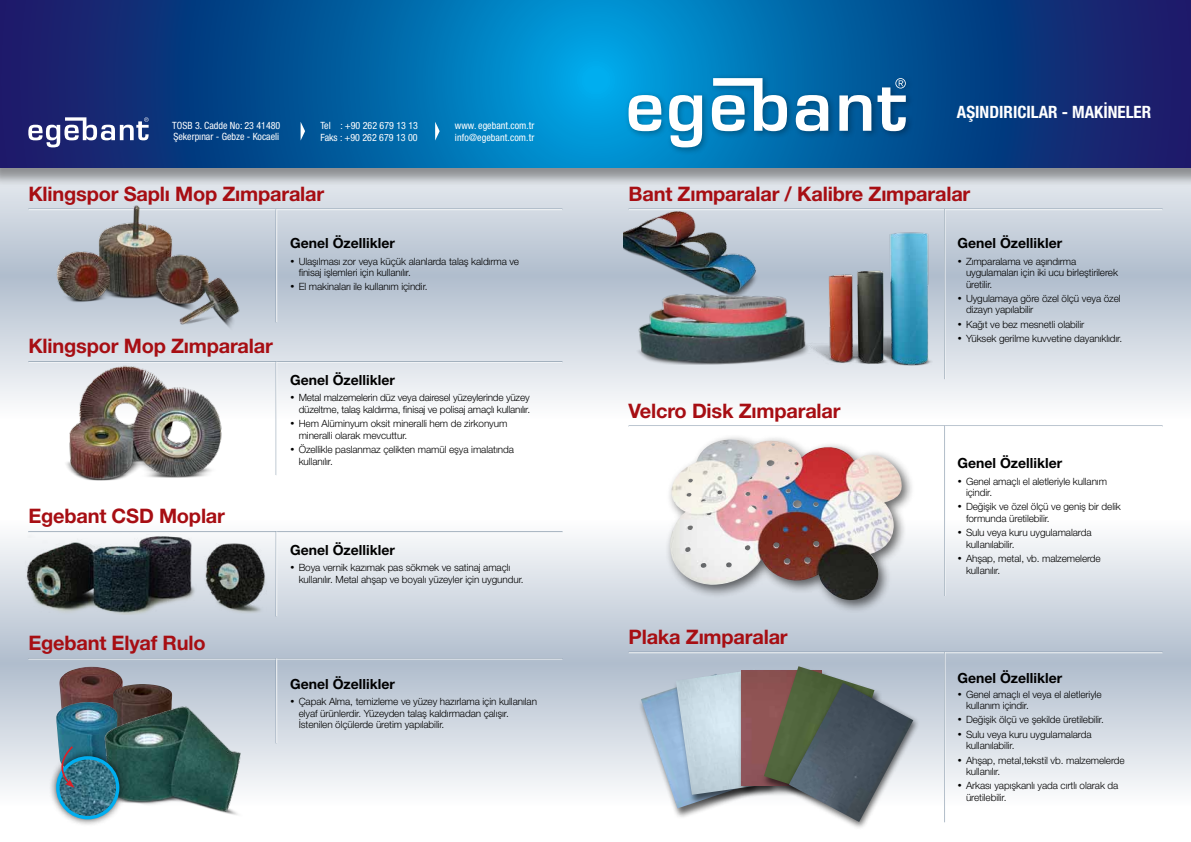
<style>
.page{position:relative;width:1191px;height:842px;background:#fff}
.page>*{position:absolute;margin:0;border:0;box-sizing:border-box;transform-origin:0 0}
.t1{font:700 20px "Helvetica Neue LT Std";letter-spacing:-.01em;color:#a70e13}
.t2{font:700 condensed 17px "Helvetica Neue LT Std";color:#fff}
.t3{font:700 14px "Helvetica Neue LT Std";color:#000}
.t4{font:300 10px/11.5px "Helvetica Neue LT Std";letter-spacing:-.01em;color:#000}
.t5{font:condensed 10px/11.5px "Helvetica Neue LT Std";color:#fff}
</style>
<div class="page">
<svg style="left:0;top:187px;width:1191px;height:88px;background:#cad2dd"></svg>
<div style="left:0;top:520px;width:1191px;height:143px;background:linear-gradient(to bottom,#fefefe,#b0bdcd)"></div>
<div style="left:0;top:275px;width:1191px;height:143px;background:linear-gradient(to bottom,#afbccc,#fdfdfd)"></div>
<div style="left:0;top:662px;width:1191px;height:144px;background:linear-gradient(to bottom,#afbccc,#fdfdfd)"></div>
<div style="left:0;top:0;width:1191px;height:187px;background:#000;opacity:.4"></div>
<svg style="left:0;top:0;width:1191px;height:168px;background:#075297"></svg>
<div style="left:624px;top:74px;width:289px;height:82px;background:#000;opacity:.3"></div>
<svg style="left:628px;top:95px;width:33px;height:36px"></svg>
<svg style="left:795px;top:95px;width:33px;height:36px"></svg>
<svg style="left:712px;top:78px;width:75px;height:53px"></svg>
<svg style="left:669px;top:95px;width:33px;height:52px"></svg>
<svg style="left:839px;top:95px;width:32px;height:36px"></svg>
<svg style="left:877px;top:78px;width:29px;height:53px"></svg>
<hr style="left:628px;top:209px;width:534px;height:1px;background:#fff">
<hr style="left:28px;top:209px;width:534px;height:1px;background:#fff">
<hr style="left:28px;top:362px;width:534px;height:1px;background:#fff">
<hr style="left:28px;top:531px;width:534px;height:1px;background:#5c758c">
<hr style="left:28px;top:532px;width:534px;height:1px;background:#fff">
<hr style="left:28px;top:658px;width:534px;height:1px;background:#5c758c">
<hr style="left:28px;top:659px;width:534px;height:1px;background:#fff">
<hr style="left:628px;top:652px;width:534px;height:1px;background:#fff">
<hr style="left:944px;top:209px;width:1px;height:170px;background:#fff">
<hr style="left:276px;top:209px;width:1px;height:113px;background:#fff">
<hr style="left:944px;top:426px;width:1px;height:170px;background:#fff">
<hr style="left:276px;top:362px;width:1px;height:113px;background:#fff">
<hr style="left:276px;top:531px;width:1px;height:85px;background:#fff">
<hr style="left:276px;top:658px;width:1px;height:85px;background:#fff">
<hr style="left:944px;top:652px;width:1px;height:170px;background:#fff">
<img style="left:624px;top:210px;width:146px;height:89px">
<img style="left:800px;top:226px;width:138px;height:142px">
<img style="left:632px;top:292px;width:181px;height:73px">
<div style="left:665px;top:434px;width:250px;height:179px;background:#000;opacity:.6"></div>
<img style="left:670px;top:438px;width:232px;height:162px">
<div style="left:637px;top:673px;width:124px;height:146px;background:#000;opacity:.6"></div>
<img style="left:641px;top:674px;width:112px;height:134px">
<div style="left:672px;top:669px;width:107px;height:136px;background:#000;opacity:.6"></div>
<img style="left:676px;top:670px;width:62px;height:125px">
<div style="left:738px;top:669px;width:91px;height:128px;background:#000;opacity:.6"></div>
<img style="left:741px;top:670px;width:19px;height:116px">
<div style="left:760px;top:666px;width:122px;height:145px;background:#000;opacity:.6"></div>
<img style="left:764px;top:666px;width:110px;height:134px">
<div style="left:784px;top:680px;width:135px;height:150px;background:#000;opacity:.6"></div>
<img style="left:789px;top:683px;width:124px;height:139px">
<img style="left:54px;top:200px;width:193px;height:137px">
<img style="left:59px;top:360px;width:166px;height:121px">
<img style="left:19px;top:533px;width:252px;height:82px">
<img style="left:59px;top:667px;width:64px;height:35px">
<img style="left:113px;top:684px;width:59px;height:20px">
<img style="left:56px;top:702px;width:62px;height:42px">
<img style="left:94px;top:704px;width:156px;height:111px">
<div style="left:48px;top:748px;width:79px;height:79px;background:#000;opacity:.75"></div>
<svg style="left:51px;top:744px;width:67px;height:74px;background:#4c8598"></svg>
<svg style="left:28px;top:117px;width:121px;height:30px"></svg>
<svg style="left:300px;top:122px;width:5px;height:19px"></svg>
<svg style="left:435px;top:122px;width:4px;height:19px"></svg>
<p class="t5" style="left:172px;top:119px;width:110px">TOSB 3. Cadde No: 23 41480<br>Şekerpınar - Gebze - Kocaeli</p>
<p class="t5" style="left:320px;top:120px;width:99px">Tel : +90 262 679 13 13<br>Faks : +90 262 679 13 00</p>
<p class="t5" style="left:455px;top:120px;width:81px">www. egebant.com.tr info@egebant.com.tr</p>
<h2 class="t2" style="left:957px;top:101px;width:196px">AŞINDIRICILAR - MAKİNELER</h2>
<h1 class="t1" style="left:28px;top:181px;width:297px">Klingspor Saplı Mop Zımparalar</h1>
<h1 class="t1" style="left:628px;top:181px;width:343px">Bant Zımparalar / Kalibre Zımparalar</h1>
<h3 class="t3" style="left:957px;top:235px;width:106px">Genel Özellikler</h3>
<p class="t4" style="left:966px;top:255px;width:153px;text-indent:-8px">• Zımparalama ve aşındırma uygulamaları için iki ucu birleştirilerek üretilir.</p>
<p class="t4" style="left:966px;top:292px;width:156px;text-indent:-8px">• Uygulamaya göre özel ölçü veya özel dizayn yapılabilir</p>
<p class="t4" style="left:957px;top:318px;width:128px">• Kağıt ve bez mesnetli olabilir</p>
<p class="t4" style="left:957px;top:333px;width:166px">• Yüksek gerilme kuvvetine dayanıklıdır.</p>
<h3 class="t3" style="left:290px;top:235px;width:106px">Genel Özellikler</h3>
<p class="t4" style="left:299px;top:255px;width:222px;text-indent:-8px">• Ulaşılması zor veya küçük alanlarda talaş kaldırma ve finisaj işlemleri için kullanılır.</p>
<p class="t4" style="left:290px;top:281px;width:139px">• El makinaları ile kullanım içindir.</p>
<h1 class="t1" style="left:28px;top:334px;width:246px">Klingspor Mop Zımparalar</h1>
<h1 class="t1" style="left:28px;top:504px;width:198px">Egebant CSD Moplar</h1>
<h3 class="t3" style="left:290px;top:371px;width:106px">Genel Özellikler</h3>
<p class="t4" style="left:290px;top:392px;width:241px;text-align:right">• Metal malzemelerin düz veya dairesel yüzeylerinde yüzey düzeltme, talaş kaldırma, finisaj ve polisaj amaçlı kullanılır.</p>
<p class="t4" style="left:299px;top:418px;width:210px;text-indent:-8px">• Hem Alüminyum oksit mineralli hem de zirkonyum mineralli olarak mevcuttur.</p>
<p class="t4" style="left:299px;top:443px;width:217px;text-indent:-8px">• Özellikle paslanmaz çelikten mamül eşya imalatında kullanılır.</p>
<h3 class="t3" style="left:290px;top:541px;width:106px">Genel Özellikler</h3>
<p class="t4" style="left:299px;top:562px;width:226px;text-indent:-8px">• Boya vernik kazımak pas sökmek ve satinaj amaçlı kullanılır. Metal ahşap ve boyalı yüzeyler için uygundur.</p>
<h1 class="t1" style="left:628px;top:398px;width:213px">Velcro Disk Zımparalar</h1>
<h1 class="t1" style="left:28px;top:630px;width:179px">Egebant Elyaf Rulo</h1>
<h1 class="t1" style="left:628px;top:625px;width:161px">Plaka Zımparalar</h1>
<h3 class="t3" style="left:290px;top:675px;width:106px">Genel Özellikler</h3>
<p class="t4" style="left:299px;top:696px;width:240px;text-indent:-8px">• Çapak Alma, temizleme ve yüzey hazırlama için kullanılan elyaf ürünlerdir. Yüzeyden talaş kaldırmadan çalışır.<br>İstenilen ölçülerde üretim yapılabilir.</p>
<h3 class="t3" style="left:957px;top:455px;width:106px">Genel Özellikler</h3>
<p class="t4" style="left:966px;top:475px;width:142px;text-indent:-8px">• Genel amaçlı el aletleriyle kullanım içindir.</p>
<p class="t4" style="left:966px;top:501px;width:156px;text-indent:-8px">• Değişik ve özel ölçü ve geniş bir delik formunda üretilebilir.</p>
<p class="t4" style="left:966px;top:527px;width:127px;text-indent:-8px">• Sulu veya kuru uygulamalarda kullanılabilir.</p>
<p class="t4" style="left:966px;top:553px;width:136px;text-indent:-8px">• Ahşap, metal, vb. malzemelerde kullanılır.</p>
<h3 class="t3" style="left:957px;top:670px;width:106px">Genel Özellikler</h3>
<p class="t4" style="left:966px;top:688px;width:137px;text-indent:-8px">• Genel amaçlı el veya el aletleriyle kullanım içindir.</p>
<p class="t4" style="left:957px;top:714px;width:148px">• Değişik ölçü ve şekilde üretilebilir.</p>
<p class="t4" style="left:966px;top:728px;width:127px;text-indent:-8px">• Sulu veya kuru uygulamalarda kullanılabilir.</p>
<p class="t4" style="left:966px;top:754px;width:160px;text-indent:-8px">• Ahşap, metal,tekstil vb. malzemelerde kullanılır.</p>
<p class="t4" style="left:966px;top:780px;width:154px;text-indent:-8px">• Arkası yapışkanlı yada cırtlı olarak da üretilebilir.</p>
</div>
